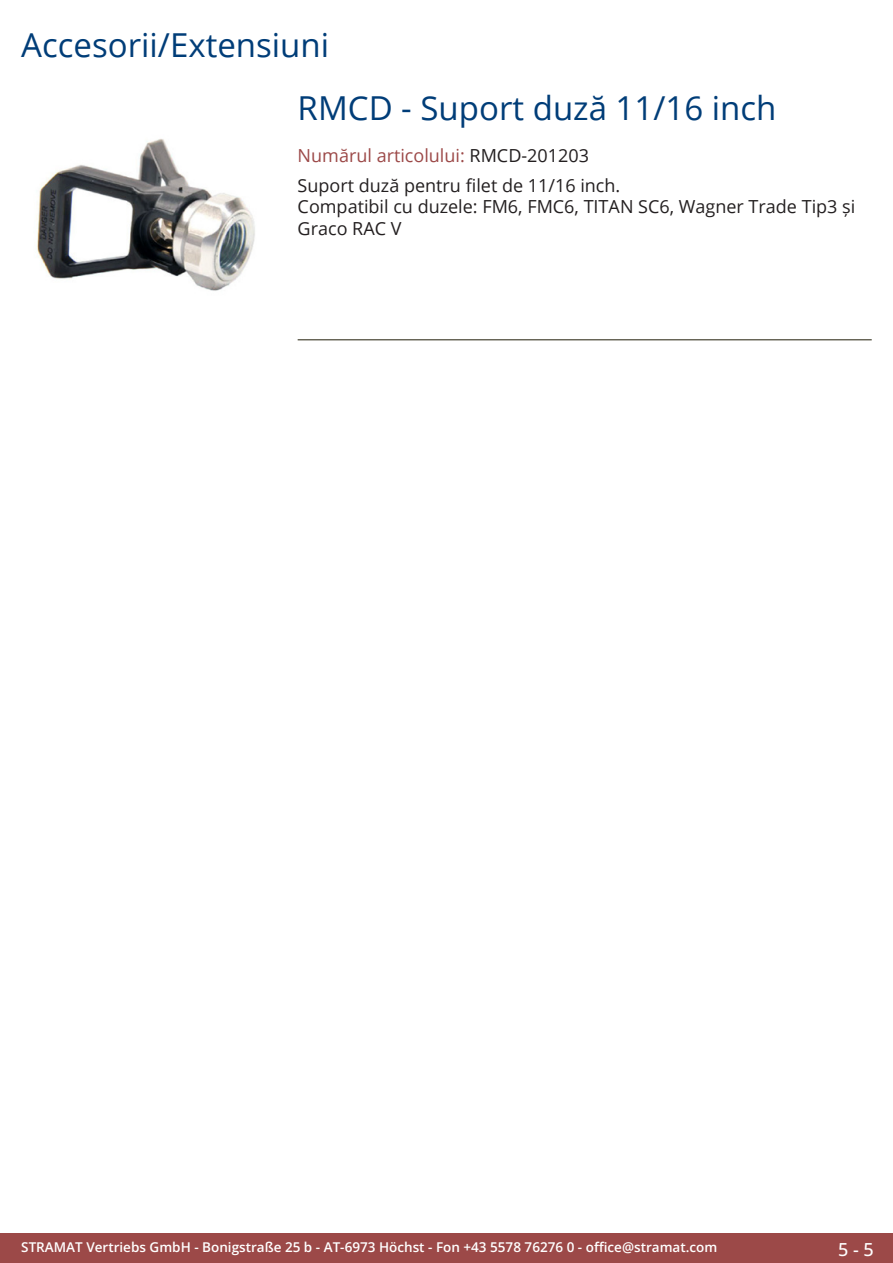
<style>
.page{position:relative;width:893px;height:1263px;background:#fff}
.page>*{position:absolute;margin:0;border:0;box-sizing:border-box;transform-origin:0 0}
.Produkttitel{font:33px "Open Sans";color:#003d78}
.RastTitel{font:33px "Open Sans";color:#003d78}
.Beschreibung_Text{font:18px/21.6px "Open Sans";color:#231f20}
.TechDaten_Überschrif{font:18px "Open Sans";color:#9c4948}
.t1{font:500 18px "Open Sans";color:#fff}
.t2{font:600 13.5px "Open Sans";color:#fff}
.s1{color:#231f20}
</style>
<div class="page">
<div style="left:0;top:1233px;width:893px;height:30px;background:#9c4948"></div>
<hr style="left:298px;top:340px;width:574px;height:1px;background:#201d08">
<img style="left:36px;top:139px;width:219px;height:152px">
<p class="RastTitel" style="left:21px;top:22px;width:309px">Accesorii/Extensiuni</p>
<p class="Produkttitel" style="left:298px;top:86px;width:480px">RMCD - Suport duză 11/16 inch</p>
<p class="TechDaten_Überschrif" style="left:298px;top:143px;width:293px">Numărul articolului: <span class="s1">RMCD-201203</span></p>
<p class="Beschreibung_Text" style="left:298px;top:174px;width:559px">Suport duză pentru filet de 11/16 inch.<br>Compatibil cu duzele: FM6, FMC6, TITAN SC6, Wagner Trade Tip3 și<br>Graco RAC V</p>
<p class="t2" style="left:21px;top:1238px;width:698px">STRAMAT Vertriebs GmbH - Bonigstraße 25 b - AT-6973 Höchst - Fon +43 5578 76276 0 - office@stramat.com</p>
<p class="t1" style="left:838px;top:1237px;width:37px">5 - 5</p>
</div>
